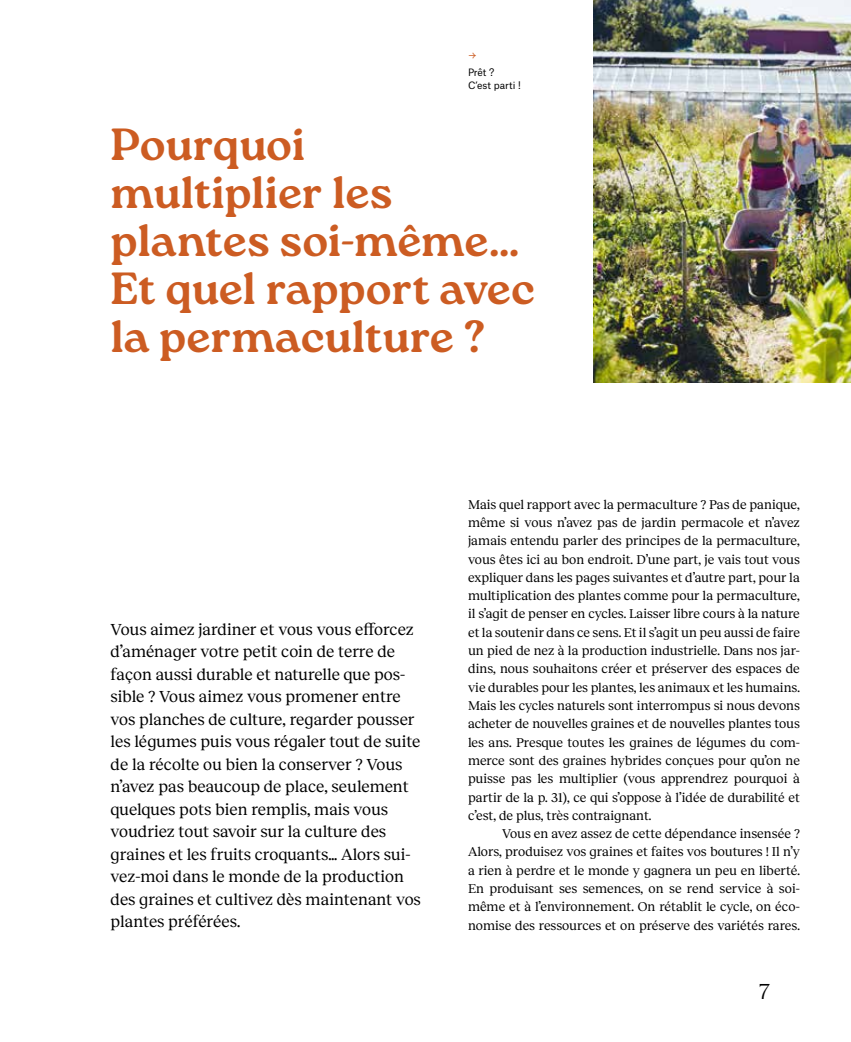
<style>
.page{position:relative;width:851px;height:1042px;background:#fff}
.page>*{position:absolute;margin:0;border:0;box-sizing:border-box;transform-origin:0 0}
.t1{font:700 45px/48px "Roca";letter-spacing:-.005em;color:#cc5c22}
.t2{font:300 22.5px "Reckless";color:#000}
.t3{font:16.5px/22.5px "Reckless";letter-spacing:-.005em;color:#000}
.t4{font:13.2px/18.3px "Reckless";letter-spacing:-.005em;color:#000;text-align:justify}
.t5{font:9.75px/12.8px "Atlas Grotesk";color:#000}
</style>
<div class="page">
<img style="left:593px;top:0;width:257px;height:383px">
<p class="t5" style="left:468px;top:65px;width:54px">Prêt ?<br>C’est parti !</p>
<h1 class="t1" style="left:111px;top:121px;width:426px">Pourquoi<br>multiplier les plantes soi-même…<br>Et quel rapport avec la permaculture ?</h1>
<p class="t3" style="left:111px;top:617px;width:312px">Vous aimez jardiner et vous vous efforcez d’aménager votre petit coin de terre de façon aussi durable et naturelle que pos&shy;sible ? Vous aimez vous promener entre vos planches de culture, regarder pousser les légumes puis vous régaler tout de suite de la récolte ou bien la conserver ? Vous n’avez pas beaucoup de place, seulement quelques pots bien remplis, mais vous voudriez tout savoir sur la culture des graines et les fruits croquants… Alors sui&shy;vez-moi dans le monde de la production des graines et cultivez dès maintenant vos plantes préférées.</p>
<p class="t4" style="left:468px;top:494px;width:333px">Mais quel rapport avec la permaculture ? Pas de panique, même si vous n’avez pas de jardin permacole et n’avez jamais entendu parler des principes de la permaculture, vous êtes ici au bon endroit. D’une part, je vais tout vous expliquer dans les pages suivantes et d’autre part, pour la multiplication des plantes comme pour la permaculture, il s’agit de penser en cycles. Laisser libre cours à la nature et la soutenir dans ce sens. Et il s’agit un peu aussi de faire un pied de nez à la production industrielle. Dans nos jar&shy;dins, nous souhaitons créer et préserver des espaces de vie durables pour les plantes, les animaux et les humains.<br>Mais les cycles naturels sont interrompus si nous devons acheter de nouvelles graines et de nouvelles plantes tous les ans. Presque toutes les graines de légumes du com&shy;merce sont des graines hybrides conçues pour qu’on ne puisse pas les multiplier (vous apprendrez pourquoi à partir de la p. 31), ce qui s’oppose à l’idée de durabilité et c’est, de plus, très contraignant.</p>
<p class="t4" style="left:468px;top:824px;width:333px;text-indent:34px">Vous en avez assez de cette dépendance insensée ?<br>Alors, produisez vos graines et faites vos boutures ! Il n’y a rien à perdre et le monde y gagnera un peu en liberté.<br>En produisant ses semences, on se rend service à soi&shy;même et à l’environnement. On rétablit le cycle, on éco&shy;nomise des ressources et on préserve des variétés rares.</p>
<h2 class="t2" style="left:759px;top:975px;width:13px">7</h2>
</div>
